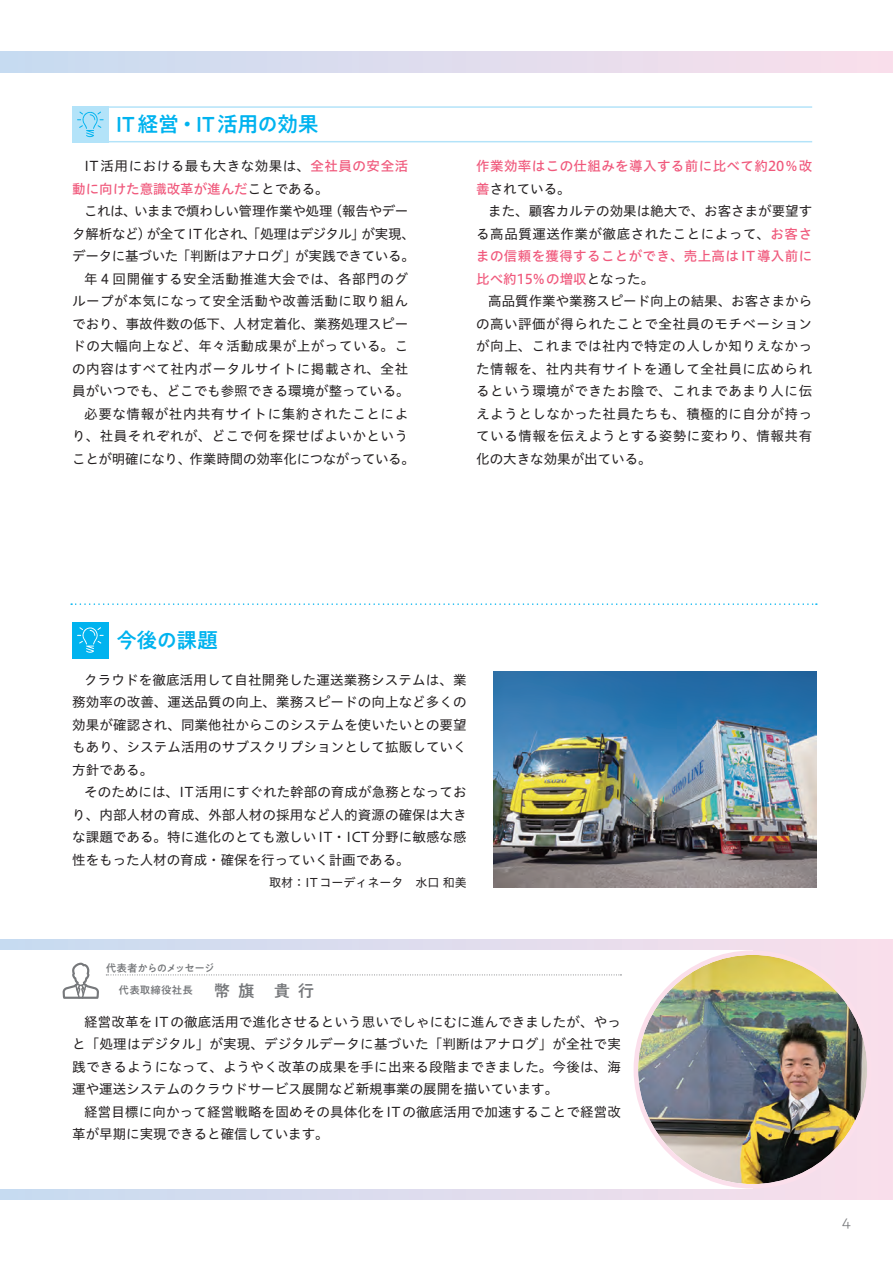
<style>
.page{position:relative;width:893px;height:1263px;background:#fff}
.page>*{position:absolute;margin:0;border:0;box-sizing:border-box;transform-origin:0 0}
.t1{font:500 21px "PA1 Gothic Std";letter-spacing:-.03em;color:#00b3ef}
.t2{font:300 15px "PA1 Gothic Std";color:#76787b}
.本文{font:13.5px/22.5px "Hiragino UD Sans Std W4";letter-spacing:.01em;color:#231f20;text-align:justify}
.本文-2{font:13.5px/22.5px "Hiragino UD Sans Std W4";letter-spacing:.04em;color:#231f20}
.本文-3{font:13.5px/22.5px "Hiragino UD Sans Std W4";letter-spacing:-.025em;color:#231f20;text-align:center}
.本文-4{font:13.5px/22.5px "Hiragino UD Sans Std N W5";letter-spacing:.03em;color:#f0597c}
.本文-5{font:12px "Hiragino UD Sans Std W4";color:#231f20}
.小見出し{font:500 10.5px "PA1 Gothic Std";letter-spacing:.015em;color:#76787b}
.小見出し-2{font:500 10.5px "PA1 Gothic Std";letter-spacing:-.065em;color:#76787b}
.s1{font-family:"Hiragino UD Sans Std N W5";color:#f0597c}
.s2{font-family:"Hiragino UD Sans Std W4";color:#231f20}
.s3{font-size:16.5px}
</style>
<div class="page">
<svg style="left:0;top:940px;width:893px;height:259px;background:#eadeec"></svg>
<div style="left:0;top:950px;width:753px;height:238px;background:#fff"></div>
<div style="left:72px;top:622px;width:36px;height:36px;background:#00b3ef"></div>
<svg style="left:77px;top:627px;width:27px;height:26px"></svg>
<svg style="left:71px;top:603px;width:746px;height:2px"></svg>
<div style="left:72px;top:106px;width:36px;height:36px;background:#b3e3f9"></div>
<svg style="left:77px;top:111px;width:27px;height:27px"></svg>
<hr style="left:108px;top:106px;width:704px;height:2px;background:#b3e3f9">
<hr style="left:108px;top:141px;width:704px;height:1px;background:#b3e3f9">
<svg style="left:106px;top:974px;width:515px;height:1px"></svg>
<svg style="left:63px;top:963px;width:36px;height:36px"></svg>
<img style="left:638px;top:955px;width:229px;height:229px;border-radius:115px">
<img style="left:493px;top:672px;width:324px;height:215px">
<div style="left:0;top:52px;width:893px;height:21px;background:linear-gradient(to right,#c6dbf0,#fadfeb)"></div>
<p class="t1" style="left:116px;top:112px;width:204px">IT 経営・IT活用の効果</p>
<p class="本文-2" style="left:72px;top:154px;width:337px;text-indent:12px">IT活用における最も大きな効果は、<span class="s1">全社員の安全活動に向けた意識改革が進んだ</span>ことである。</p>
<p class="本文-3" style="left:72px;top:199px;width:344px">これは、いままで煩わしい管理作業や処理（報告やデー<br>タ解析など）が全てIT化され、「処理はデジタル」が実現、データに基づいた「判断はアナログ」が実践できている。</p>
<p class="本文-2" style="left:72px;top:267px;width:339px;text-indent:12px">年４回開催する安全活動推進大会では、各部門のグループが本気になって安全活動や改善活動に取り組んでおり、事故件数の低下、人材定着化、業務処理スピードの大幅向上など、年々活動成果が上がっている。この内容はすべて社内ポータルサイトに掲載され、全社員がいつでも、どこでも参照できる環境が整っている。</p>
<p class="本文-2" style="left:72px;top:402px;width:344px;text-align:center">必要な情報が社内共有サイトに集約されたことによ<br>り、社員それぞれが、どこで何を探せばよいかということが明確になり、作業時間の効率化につながっている。</p>
<p class="本文-4" style="left:476px;top:154px;width:338px">作業効率はこの仕組みを導入する前に比べて約20％改善<span class="s2">されている。</span></p>
<p class="本文" style="left:476px;top:199px;width:337px;text-indent:12px">また、顧客カルテの効果は絶大で、お客さまが要望する高品質運送作業が徹底されたことによって、<span class="s1">お客さまの信頼を獲得することができ、売上高はIT導入前に比べ約15%の増収</span>となった。</p>
<p class="本文" style="left:476px;top:289px;width:337px;text-indent:12px">高品質作業や業務スピード向上の結果、お客さまからの高い評価が得られたことで全社員のモチベーションが向上、これまでは社内で特定の人しか知りえなかった情報を、社内共有サイトを通して全社員に広められるという環境ができたお陰で、これまであまり人に伝えようとしなかった社員たちも、積極的に自分が持っている情報を伝えようとする姿勢に変わり、情報共有化の大きな効果が出ている。</p>
<p class="t1" style="left:116px;top:627px;width:104px">今後の課題</p>
<p class="本文" style="left:72px;top:668px;width:396px;text-indent:12px">クラウドを徹底活用して自社開発した運送業務システムは、業務効率の改善、運送品質の向上、業務スピードの向上など多くの効果が確認され、同業他社からこのシステムを使いたいとの要望もあり、システム活用のサブスクリプションとして拡販していく方針である。</p>
<p class="本文" style="left:72px;top:780px;width:396px;text-indent:12px">そのためには、IT活用にすぐれた幹部の育成が急務となっており、内部人材の育成、外部人材の採用など人的資源の確保は大きな課題である。特に進化のとても激しいIT・ICT分野に敏感な感性をもった人材の育成・確保を行っていく計画である。</p>
<p class="本文-5" style="left:269px;top:873px;width:199px">取材：ITコーディネータ　水口 和美</p>
<p class="小見出し-2" style="left:106px;top:962px;width:110px">代表者からのメッセージ</p>
<p class="小見出し" style="left:119px;top:984px;width:197px">代表取締役社長　　<span class="s3">幣旗 貴行</span></p>
<p class="本文" style="left:72px;top:1010px;width:550px;text-indent:12px">経営改革をITの徹底活用で進化させるという思いでしゃにむに進んできましたが、やっと「処理はデジタル」が実現、デジタルデータに基づいた「判断はアナログ」が全社で実践できるようになって、ようやく改革の成果を手に出来る段階まできました。今後は、海運や運送システムのクラウドサービス展開など新規事業の展開を描いています。</p>
<p class="本文" style="left:72px;top:1100px;width:550px;text-indent:12px">経営目標に向かって経営戦略を固めその具体化をITの徹底活用で加速することで経営改革が早期に実現できると確信しています。</p>
<p class="t2" style="left:842px;top:1215px;width:11px">4</p>
</div>
